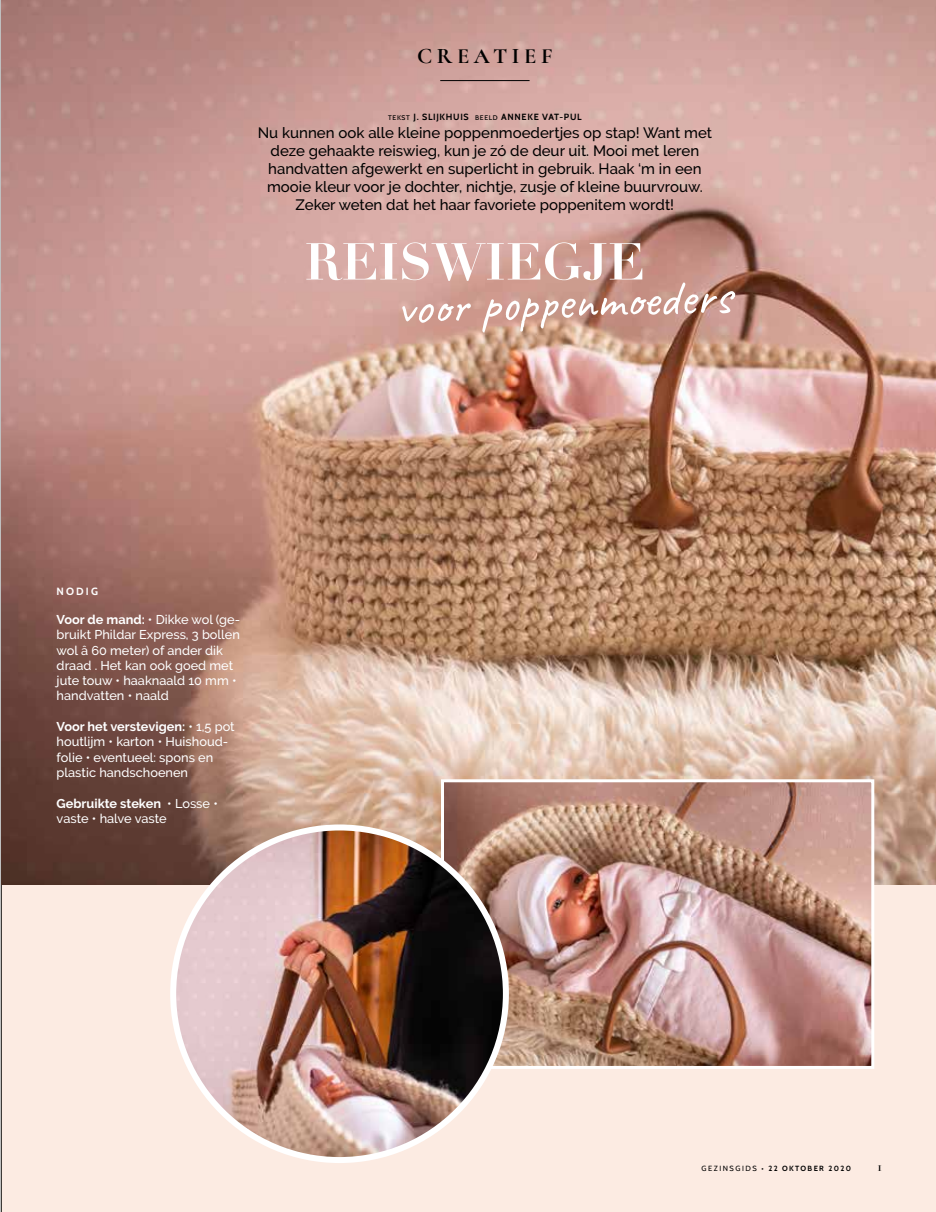
<style>
.page{position:relative;width:936px;height:1212px;background:#fff}
.page>*{position:absolute;margin:0;border:0;box-sizing:border-box;transform-origin:0 0}
.t1{font:51px "Caveat";color:#fff}
.t2{font:700 51px "Didot";color:#fff}
.t3{font:700 22.2px "Cormorant Garamond";letter-spacing:.21em;color:#000}
.t4{font:500 15px/18px "Raleway";color:#000;text-align:center}
.t5{font:13.5px "Didot";color:#000}
.t6{font:500 12.75px/15.3px "Raleway";color:#fff}
.t7{font:700 10.5px "Cabin";letter-spacing:.2em;color:#fff}
.t8{font:700 9px "Cabin";letter-spacing:.075em;color:#000}
.t9{font:700 7.5px "Cabin";letter-spacing:.18em;color:#000}
.s1{font-weight:500;font-size:6.75px}
.s2{font-weight:700}
.s3{font-weight:400}
</style>
<div class="page">
<div style="left:1px;top:884px;width:934px;height:328px;background:#fcebe2"></div>
<img style="left:1px;top:0;width:934px;height:884px">
<hr style="left:440px;top:80px;width:89px;height:1px;background:#000">
<img style="left:445px;top:783px;width:425px;height:282px">
<div style="left:441px;top:779px;width:433px;height:290px;border:3px solid #fff"></div>
<img style="left:173px;top:827px;width:333px;height:333px;border-radius:166px">
<h2 class="t3" style="left:417px;top:42px;width:137px">CREATIEF</h2>
<p class="t8" style="left:388px;top:111px;width:195px"><span class="s1">TEKST</span> J. SLIJKHUIS <span class="s1">BEELD</span> ANNEKE VAT-PUL</p>
<p class="t4" style="left:258px;top:123px;width:456px">Nu kunnen ook alle kleine poppenmoedertjes op stap! Want met deze gehaakte reiswieg, kun je zó de deur uit. Mooi met leren handvatten afgewerkt en superlicht in gebruik. Haak ‘m in een mooie kleur voor je dochter, nichtje, zusje of kleine buurvrouw.<br>Zeker weten dat het haar favoriete poppenitem wordt!</p>
<h1 class="t2" style="left:304px;top:229px;width:341px">REISWIEGJE</h1>
<h1 class="t1" style="left:395px;top:275px;width:336px;rotate:-2deg">voor poppenmoeders</h1>
<p class="t7" style="left:57px;top:585px;width:43px">NODIG</p>
<p class="t6" style="left:57px;top:612px;width:185px"><span class="s2">Voor de mand:</span> • Dikke wol (ge&shy;bruikt Phildar Express, 3 bollen wol â 60 meter) of ander dik draad . Het kan ook goed met jute touw • haaknaald 10 mm • handvatten • naald</p>
<p class="t6" style="left:57px;top:719px;width:179px"><span class="s2">Voor het verstevigen:</span> • 1,5 pot houtlijm • karton • Huishoud&shy;folie • eventueel: spons en plastic handschoenen</p>
<p class="t6" style="left:57px;top:795px;width:163px"><span class="s2">Gebruikte steken</span> • Losse • vaste • halve vaste</p>
<p class="t9" style="left:701px;top:1164px;width:151px"><span class="s3">GEZINSGIDS</span> • 22 OKTOBER 2020</p>
<p class="t5" style="left:877px;top:1158px;width:6px">1</p>
</div>
